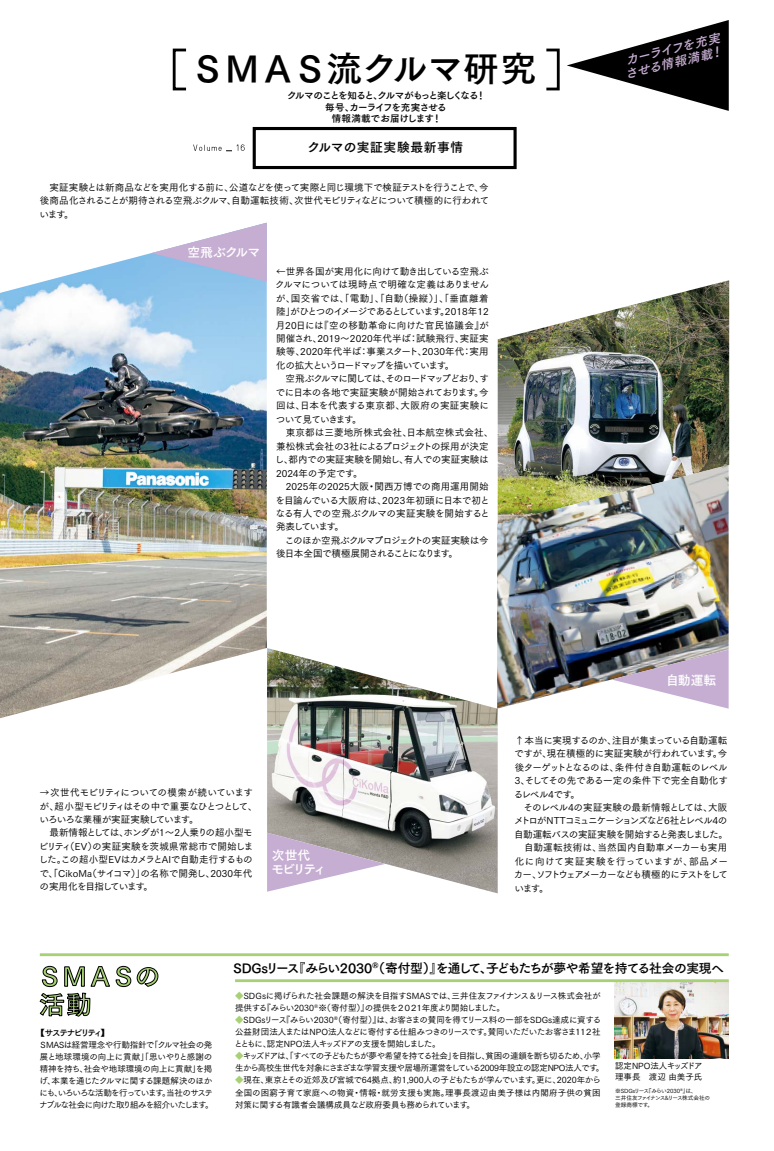
<style>
.page{position:relative;width:774px;height:1151px;background:#fff}
.page>*{position:absolute;margin:0;border:0;box-sizing:border-box;transform-origin:0 0}
.t1{font:35.4px "Tsuku Go Pro B";color:#000}
.t2{font:25.5px/28.3px "Tsuku Go Pro B";letter-spacing:-.03em;color:#a8d176}
.t3{font:12.8px "Tsuku Go Pro B";letter-spacing:-.045em;color:#000}
.t4{font:12.8px "Tsuku Go Pro B";letter-spacing:.05em;color:#000}
.t5{font:12.8px "Tsuku Go Pro B";letter-spacing:-.045em;color:#fff}
.t6{font:12.8px/14.2px "Tsuku Go Pro B";letter-spacing:-.155em;color:#fff}
.t7{font:italic 12.4px/13.8px "Tsuku Go Pro B";color:#c6add2;text-align:center}
.t8{font:9.6px/13.5px "Tsuku Go Pro M";letter-spacing:-.025em;color:#000}
.t9{font:9.6px/11.3px "Tsuku Go Pro B";letter-spacing:-.085em;color:#000;text-align:center}
.t10{font:8.5px/12.1px "Tsuku Go Pro M";letter-spacing:-.045em;color:#000}
.t11{font:8.5px/12.1px "Tsuku Go Pro M";letter-spacing:-.07em;color:#000}
.t12{font:8.5px/12px "Tsuku Go Pro M";letter-spacing:-.02em;color:#000}
.t13{font:8.5px/10.6px "Tsuku Go Pro M";letter-spacing:-.005em;color:#000}
.t14{font:8.5px "Tsuku Go Pro B";letter-spacing:-.18em;color:#000}
.t15{font:5.7px/7.1px "Tsuku Go Pro M";letter-spacing:-.035em;color:#000}
.t16{font:5px "Tsuku Go Pro M";color:#000}
.s1{font-family:"Koz Go Pro";color:#a8d176}
</style>
<div class="page">
<div style="left:173px;top:49px;width:14px;height:41px;border:3px solid #000"></div>
<div style="left:545px;top:49px;width:15px;height:41px;border:3px solid #000"></div>
<svg style="left:567px;top:20px;width:162px;height:91px"></svg>
<div style="left:253px;top:127px;width:264px;height:42px;border:3px solid #000"></div>
<svg style="left:193px;top:144px;width:52px;height:8px"></svg>
<img style="left:614px;top:982px;width:115px;height:76px">
<img style="left:0;top:253px;width:267px;height:465px">
<img style="left:498px;top:280px;width:231px;height:244px">
<img style="left:497px;top:465px;width:231px;height:244px">
<img style="left:267px;top:648px;width:231px;height:245px">
<svg style="left:137px;top:967px;width:21px;height:20px"></svg>
<svg style="left:40px;top:966px;width:91px;height:51px"></svg>
<hr style="left:235px;top:979px;width:494px;height:3px;background:#a8d176">
<hr style="left:40px;top:953px;width:689px;height:3px;background:#a8d176">
<svg style="left:151px;top:223px;width:116px;height:59px"></svg>
<svg style="left:611px;top:650px;width:118px;height:59px"></svg>
<svg style="left:267px;top:833px;width:118px;height:59px"></svg>
<h1 class="t1" style="left:190px;top:38px;width:348px">ＳＭＡＳ流クルマ研究</h1>
<p class="t9" style="left:287px;top:89px;width:200px">クルマのことを知ると、クルマがもっと楽しくなる！毎号、カーライフを充実させる<br>情報満載でお届けします！</p>
<h3 class="t4" style="left:307px;top:136px;width:157px">クルマの実証実験最新事情</h3>
<p class="t8" style="left:39px;top:179px;width:451px;text-align:justify">　実証実験とは新商品などを実用化する前に、公道などを使って実際と同じ環境下で検証テストを行うことで、今後商品化されることが期待される空飛ぶクルマ、自動運転技術、次世代モビリティなどについて積極的に行われています。</p>
<h3 class="t5" style="left:187px;top:241px;width:74px">空飛ぶクルマ</h3>
<p class="t8" style="left:275px;top:263px;width:220px">←世界各国が実用化に向けて動き出している空飛ぶクルマについては現時点で明確な定義はありませんが、国交省では、「電動」、「自動（操縦）」、「垂直離着陸」がひとつのイメージであるとしています。2018年12月20日には『空の移動革命に向けた官民協議会』が開催され、2019～2020年代半ば：試験飛行、実証実験等、2020年代半ば：事業スタート、2030年代：実用化の拡大というロードマップを描いています。<br>　空飛ぶクルマに関しては、そのロードマップどおり、すでに日本の各地で実証実験が開始されております。今回は、日本を代表する東京都、大阪府の実証実験について見ていきます。<br>　東京都は三菱地所株式会社、日本航空株式会社、兼松株式会社の3社によるプロジェクトの採用が決定し、都内での実証実験を開始し、有人での実証実験は<br>2024年の予定です。<br>　2025年の2025大阪・関西万博での商用運用開始を目論んでいる大阪府は、2023年初頭に日本で初となる有人での空飛ぶクルマの実証実験を開始すると発表しています。<br>　このほか空飛ぶクルマプロジェクトの実証実験は今後日本全国で積極展開されることになります。</p>
<p class="t7" style="left:620px;top:53px;width:102px;rotate:-14deg">カーライフを充実させる情報満載！</p>
<h3 class="t5" style="left:666px;top:669px;width:52px">自動運転</h3>
<p class="t8" style="left:39px;top:785px;width:220px">→次世代モビリティについての模索が続いていますが、超小型モビリティはその中で重要なひとつとして、いろいろな業種が実証実験しています。<br>　最新情報としては、ホンダが1～2人乗りの超小型モビリティ（EV）の実証実験を茨城県常総市で開始しました。この超小型EVはカメラとAIで自動走行するもので、「CikoMa（サイコマ）」の名称で開発し、2030年代の実用化を目指しています。</p>
<h3 class="t6" style="left:271px;top:847px;width:56px">次世代<br>モビリティ</h3>
<p class="t8" style="left:514px;top:732px;width:216px">↑本当に実現するのか、注目が集まっている自動運転ですが、現在積極的に実証実験が行われています。今後ターゲットとなるのは、条件付き自動運転のレベル<br>3、そしてその先である一定の条件下で完全自動化するレベル4です。<br>　そのレベル4の実証実験の最新情報としては、大阪メトロがNTTコミュニケーションズなど6社とレベル4の自動運転バスの実証実験を開始すると発表しました。　自動運転技術は、当然国内自動車メーカーも実用化に向けて実証実験を行っていますが、部品メーカー、ソフトウェアメーカーなども積極的にテストをしています。</p>
<h2 class="t2" style="left:37px;top:959px;width:125px">ＳＭＡＳの活動</h2>
<p class="t14" style="left:37px;top:1025px;width:74px">【サステナビリティ】</p>
<p class="t10" style="left:39px;top:1037px;width:176px">ＳMASは経営理念や行動指針で「クルマ社会の発展と地球環境の向上に貢献」「思いやりと感謝の精神を持ち、社会や地球環境の向上に貢献」を掲げ、本業を通じたクルマに関する課題解決のほかにも、いろいろな活動を行っています。当社のサステナブルな社会に向けた取り組みを紹介いたします。</p>
<h3 class="t3" style="left:234px;top:957px;width:492px">SDGsリース『みらい2030<sup>®</sup>（寄付型）』を通して、子どもたちが夢や希望を持てる社会の実現へ</h3>
<p class="t12" style="left:235px;top:989px;width:367px"><span class="s1">◆</span>SDGsに掲げられた社会課題の解決を目指すSMASでは、三井住友ファイナンス＆リース株式会社が提供する『みらい2030<sup>®</sup>※（寄付型）』の提供を２０２１年度より開始しました。</p>
<p class="t10" style="left:235px;top:1013px;width:368px"><span class="s1">◆</span>SDGsリース『みらい2030（寄付型）』は、お客さまの賛同を得てリース料の一部をSDGs達成に資する</p>
<p class="t16" style="left:334px;top:1014px;width:6px">®</p>
<p class="t10" style="left:234px;top:1025px;width:368px">公益財団法人またはNPO法人などに寄付する仕組みつきのリースです。賛同いただいたお客さま１１２社とともに、認定NPO法人キッズドアの支援を開始しました。</p>
<p class="t11" style="left:235px;top:1049px;width:371px"><span class="s1">◆</span>キッズドアは、「すべての子どもたちが夢や希望を持てる社会」を目指し、貧困の連鎖を断ち切るため、小学生から高校生世代を対象にさまざまな学習支援や居場所運営をしている2009年設立の認定NPO法人です。</p>
<p class="t10" style="left:235px;top:1073px;width:367px;text-align:justify"><span class="s1">◆</span>現在、東京とその近郊及び宮城で64拠点、約1,900人の子どもたちが学んでいます。更に、2020年から全国の困窮子育て家庭への物資・情報・就労支援も実施。理事長渡辺由美子様は内閣府子供の貧困対策に関する有識者会議構成員など政府委員も務められています。</p>
<p class="t13" style="left:615px;top:1060px;width:89px">認定NPO法人キッズドア理事長　渡辺 由美子氏</p>
<p class="t15" style="left:615px;top:1087px;width:97px">※SDGsリース『みらい2030<sup>®</sup>』は、<br>三井住友ファイナンス&amp;リース株式会社の登録商標です。</p>
</div>
